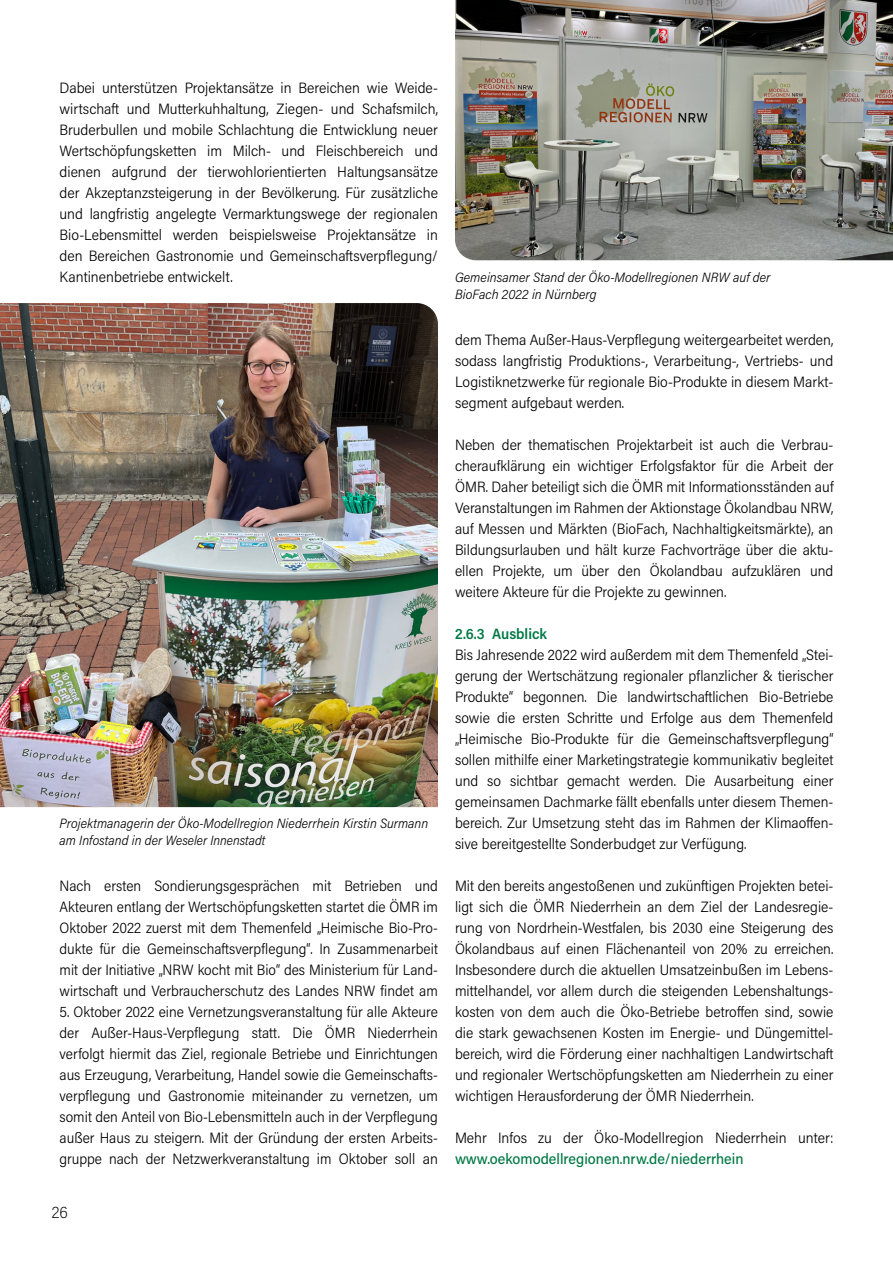
<style>
.page{position:relative;width:893px;height:1263px;background:#fff}
.page>*{position:absolute;margin:0;border:0;box-sizing:border-box;transform-origin:0 0}
.t1{font:200 16.5px "Acumin Pro Semi Cond";color:#000}
.Grundtext{font:300 15px/21px "Acumin Pro Semi Cond";color:#000;text-align:justify}
.t2{font:600 15px "Acumin Pro Semi Cond";color:#007844}
.Bildunterschrift{font:italic 300 13.5px/16.5px "Acumin Pro Semi Cond";color:#000}
.s1{font-weight:500;color:#007844}
</style>
<div class="page">
<img style="left:455px;top:0;width:438px;height:260px">
<img style="left:0;top:303px;width:438px;height:504px">
<p class="Grundtext" style="left:60px;top:77px;width:380px">Dabei unterstützen Projektansätze in Bereichen wie Weide&shy;wirtschaft und Mutterkuhhaltung, Ziegen- und Schafsmilch, Bruderbullen und mobile Schlachtung die Entwicklung neuer Wertschöpfungsketten im Milch- und Fleischbereich und dienen aufgrund der tierwohlorientierten Haltungsansätze der Akzeptanzsteigerung in der Bevölkerung. Für zusätzliche und langfristig angelegte Vermarktungswege der regionalen Bio-Lebensmittel werden beispielsweise Projektansätze in den Bereichen Gastronomie und Gemeinschaftsverpflegung/ Kantinenbetriebe entwickelt.</p>
<p class="Bildunterschrift" style="left:60px;top:814px;width:370px">Projektmanagerin der Öko-Modellregion Niederrhein Kirstin Surmann am Infostand in der Weseler Innenstadt</p>
<p class="Grundtext" style="left:60px;top:875px;width:380px">Nach ersten Sondierungsgesprächen mit Betrieben und Akteuren entlang der Wertschöpfungsketten startet die ÖMR im Oktober 2022 zuerst mit dem Themenfeld „Heimische Bio-Pro&shy;dukte für die Gemeinschaftsverpflegung“. In Zusammenarbeit mit der Initiative „NRW kocht mit Bio“ des Ministerium für Land&shy;wirtschaft und Verbraucherschutz des Landes NRW findet am</p>
<p class="Grundtext" style="left:60px;top:1001px;width:380px">5. Oktober 2022 eine Vernetzungsveranstaltung für alle Akteure der Außer-Haus-Verpflegung statt. Die ÖMR Niederrhein verfolgt hiermit das Ziel, regionale Betriebe und Einrichtungen aus Erzeugung, Verarbeitung, Handel sowie die Gemeinschafts&shy;verpflegung und Gastronomie miteinander zu vernetzen, um somit den Anteil von Bio-Lebensmitteln auch in der Verpflegung außer Haus zu steigern. Mit der Gründung der ersten Arbeits&shy;gruppe nach der Netzwerkveranstaltung im Oktober soll an</p>
<p class="t1" style="left:52px;top:1201px;width:17px">26</p>
<p class="Bildunterschrift" style="left:455px;top:268px;width:317px">Gemeinsamer Stand der Öko-Modellregionen NRW auf der<br>BioFach 2022 in Nürnberg</p>
<p class="Grundtext" style="left:455px;top:329px;width:380px">dem Thema Außer-Haus-Verpflegung weitergearbeitet werden, sodass langfristig Produktions-, Verarbeitung-, Vertriebs- und Logistiknetzwerke für regionale Bio-Produkte in diesem Markt&shy;segment aufgebaut werden.</p>
<p class="Grundtext" style="left:455px;top:434px;width:380px">Neben der thematischen Projektarbeit ist auch die Verbrau&shy;cheraufklärung ein wichtiger Erfolgsfaktor für die Arbeit der ÖMR. Daher beteiligt sich die ÖMR mit Informationsständen auf Veranstaltungen im Rahmen der Aktionstage Ökolandbau NRW, auf Messen und Märkten (BioFach, Nachhaltigkeitsmärkte), an Bildungsurlauben und hält kurze Fachvorträge über die aktu&shy;ellen Projekte, um über den Ökolandbau aufzuklären und weitere Akteure für die Projekte zu gewinnen.</p>
<p class="t2" style="left:455px;top:623px;width:94px">2.6.3 Ausblick</p>
<p class="Grundtext" style="left:455px;top:644px;width:380px">Bis Jahresende 2022 wird außerdem mit dem Themenfeld „Stei&shy;gerung der Wertschätzung regionaler pflanzlicher &amp; tierischer Produkte“ begonnen. Die landwirtschaftlichen Bio-Betriebe sowie die ersten Schritte und Erfolge aus dem Themenfeld „Heimische Bio-Produkte für die Gemeinschaftsverpflegung“ sollen mithilfe einer Marketingstrategie kommunikativ begleitet und so sichtbar gemacht werden. Die Ausarbeitung einer gemeinsamen Dachmarke fällt ebenfalls unter diesem Themen&shy;bereich. Zur Umsetzung steht das im Rahmen der Klimaoffen&shy;sive bereitgestellte Sonderbudget zur Verfügung.</p>
<p class="Grundtext" style="left:455px;top:875px;width:380px">Mit den bereits angestoßenen und zukünftigen Projekten betei&shy;ligt sich die ÖMR Niederrhein an dem Ziel der Landesregie&shy;rung von Nordrhein-Westfalen, bis 2030 eine Steigerung des Ökolandbaus auf einen Flächenanteil von 20% zu erreichen.<br>Insbesondere durch die aktuellen Umsatzeinbußen im Lebens&shy;mittelhandel, vor allem durch die steigenden Lebenshaltungs&shy;kosten von dem auch die Öko-Betriebe betroffen sind, sowie die stark gewachsenen Kosten im Energie- und Düngemittel&shy;bereich, wird die Förderung einer nachhaltigen Landwirtschaft und regionaler Wertschöpfungsketten am Niederrhein zu einer wichtigen Herausforderung der ÖMR Niederrhein.</p>
<p class="Grundtext" style="left:455px;top:1127px;width:380px">Mehr Infos zu der Öko-Modellregion Niederrhein unter: <span class="s1">www.oekomodellregionen.nrw.de/niederrhein</span></p>
</div>
